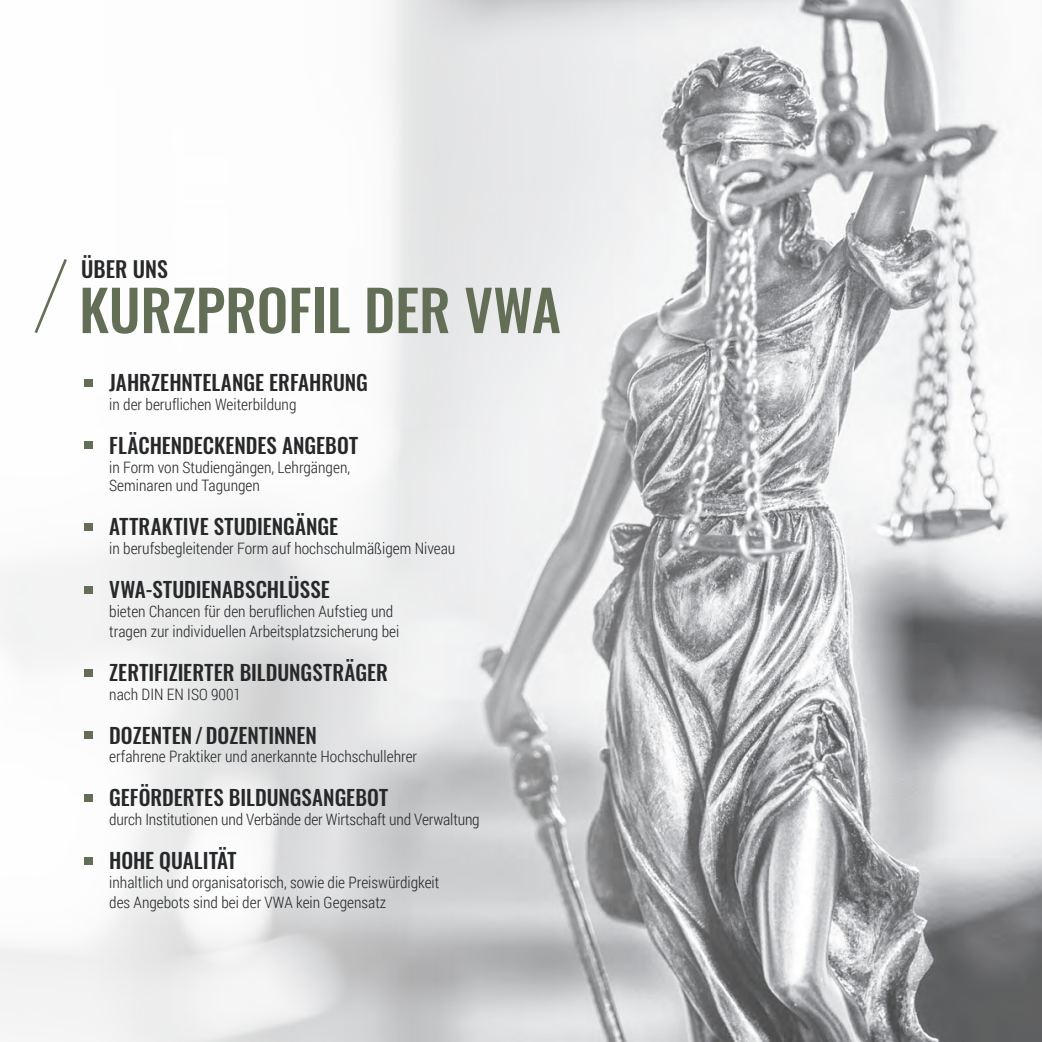
<style>
.page{position:relative;width:1042px;height:1042px;background:#fff}
.page>*{position:absolute;margin:0;border:0;box-sizing:border-box;transform-origin:0 0}
.t1{font:500 56px "Oswald";color:#626e56}
.t2{font:500 21.88px "Oswald";color:#27282a}
.Fließtext_Roboto{font:500 21px "Oswald";letter-spacing:.005em;color:#27282a}
.Fließtext_Roboto-2{font:300 15.75px/20.3px "Roboto Condensed";color:#27282a}
</style>
<div class="page">
<img style="left:0;top:0;width:1042px;height:1042px">
<svg style="left:32px;top:256px;width:37px;height:80px"></svg>
<div style="left:84px;top:379px;width:8px;height:7px;background:#626e56"></div>
<div style="left:84px;top:442px;width:8px;height:7px;background:#626e56"></div>
<div style="left:84px;top:523px;width:8px;height:7px;background:#626e56"></div>
<div style="left:84px;top:586px;width:8px;height:7px;background:#626e56"></div>
<div style="left:84px;top:669px;width:8px;height:7px;background:#626e56"></div>
<div style="left:84px;top:731px;width:8px;height:8px;background:#626e56"></div>
<div style="left:84px;top:794px;width:8px;height:7px;background:#626e56"></div>
<div style="left:84px;top:857px;width:8px;height:7px;background:#626e56"></div>
<p class="t2" style="left:81px;top:258px;width:88px">ÜBER UNS</p>
<p class="t1" style="left:79px;top:281px;width:483px">KURZPROFIL DER VWA</p>
<p class="Fließtext_Roboto" style="left:109px;top:371px;width:260px">JAHRZEHNTELANGE ERFAHRUNG</p>
<p class="Fließtext_Roboto-2" style="left:109px;top:394px;width:189px">in der beruflichen Weiterbildung</p>
<p class="Fließtext_Roboto" style="left:109px;top:434px;width:250px">FLÄCHENDECKENDES ANGEBOT</p>
<p class="Fließtext_Roboto-2" style="left:109px;top:457px;width:242px;line-height:18.9px">in Form von Studiengängen, Lehrgängen,<br>Seminaren und Tagungen</p>
<p class="Fließtext_Roboto" style="left:109px;top:516px;width:230px">ATTRAKTIVE STUDIENGÄNGE</p>
<p class="Fließtext_Roboto-2" style="left:109px;top:538px;width:348px">in berufsbegleitender Form auf hochschulmäßigem Niveau</p>
<p class="Fließtext_Roboto" style="left:109px;top:578px;width:222px">VWA-STUDIENABSCHLÜSSE</p>
<p class="Fließtext_Roboto-2" style="left:109px;top:600px;width:291px">bieten Chancen für den beruflichen Aufstieg und tragen zur individuellen Arbeitsplatzsicherung bei</p>
<p class="Fließtext_Roboto" style="left:109px;top:661px;width:280px">ZERTIFIZIERTER BILDUNGSTRÄGER</p>
<p class="Fließtext_Roboto-2" style="left:109px;top:683px;width:133px">nach DIN EN ISO 9001</p>
<p class="Fließtext_Roboto" style="left:109px;top:724px;width:209px">DOZENTEN/DOZENTINNEN</p>
<p class="Fließtext_Roboto-2" style="left:109px;top:746px;width:309px">erfahrene Praktiker und anerkannte Hochschullehrer</p>
<p class="Fließtext_Roboto" style="left:109px;top:786px;width:280px">GEFÖRDERTES BILDUNGSANGEBOT</p>
<p class="Fließtext_Roboto-2" style="left:109px;top:809px;width:372px">durch Institutionen und Verbände der Wirtschaft und Verwaltung</p>
<p class="Fließtext_Roboto" style="left:109px;top:849px;width:129px">HOHE QUALITÄT</p>
<p class="Fließtext_Roboto-2" style="left:109px;top:871px;width:332px">inhaltlich und organisatorisch, sowie die Preiswürdigkeit des Angebots sind bei der VWA kein Gegensatz</p>
</div>
